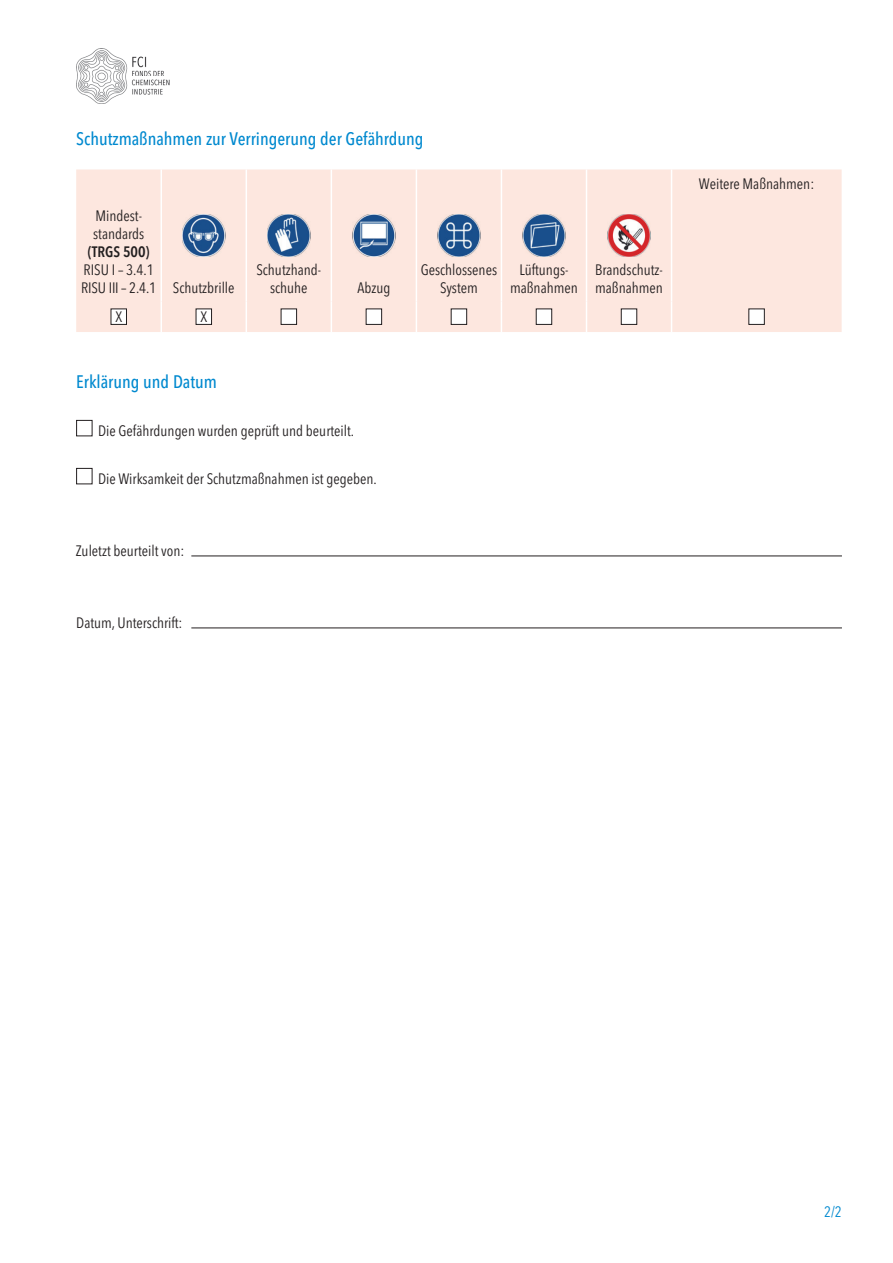
<style>
.page{position:relative;width:893px;height:1263px;background:#fff}
.page>*{position:absolute;margin:0;border:0;box-sizing:border-box;transform-origin:0 0}
.t1{font:500 condensed 18px "Avenir Next LT Pro";color:#0089cf}
.t2{font:condensed 15px/18px "Avenir Next LT Pro";color:#231f20}
.t3{font:600 condensed 15px "Avenir Next LT Pro";color:#231f20}
.t4{font:condensed 15px "Avenir Next LT Pro";color:#0089cf}
</style>
<div class="page">
<svg style="left:76px;top:48px;width:94px;height:41px"></svg>
<img style="left:77px;top:49px;width:92px;height:55px">
<div style="left:76px;top:169px;width:766px;height:163px;background:#fde7df"></div>
<hr style="left:161px;top:169px;width:1px;height:132px;background:#fff">
<hr style="left:246px;top:169px;width:1px;height:132px;background:#fff">
<hr style="left:331px;top:169px;width:1px;height:132px;background:#fff">
<hr style="left:416px;top:169px;width:1px;height:132px;background:#fff">
<hr style="left:501px;top:169px;width:1px;height:132px;background:#fff">
<hr style="left:586px;top:169px;width:1px;height:132px;background:#fff">
<hr style="left:671px;top:169px;width:1px;height:132px;background:#fff">
<hr style="left:161px;top:301px;width:1px;height:31px;background:#fff">
<hr style="left:246px;top:301px;width:1px;height:31px;background:#fff">
<hr style="left:331px;top:301px;width:1px;height:31px;background:#fff">
<hr style="left:416px;top:301px;width:1px;height:31px;background:#fff">
<hr style="left:501px;top:301px;width:1px;height:31px;background:#fff">
<hr style="left:586px;top:301px;width:1px;height:31px;background:#fff">
<hr style="left:671px;top:301px;width:1px;height:31px;background:#fff">
<img style="left:182px;top:214px;width:43px;height:43px">
<img style="left:267px;top:214px;width:43px;height:43px">
<img style="left:352px;top:214px;width:43px;height:43px">
<img style="left:438px;top:214px;width:42px;height:43px">
<img style="left:523px;top:214px;width:42px;height:43px">
<img style="left:608px;top:214px;width:42px;height:43px">
<div style="left:111px;top:309px;width:15px;height:15px;background:#fff"></div>
<div style="left:111px;top:308px;width:16px;height:17px;border:1px solid #231f20"></div>
<div style="left:196px;top:309px;width:16px;height:15px;background:#fff"></div>
<div style="left:196px;top:308px;width:16px;height:17px;border:1px solid #231f20"></div>
<div style="left:281px;top:309px;width:16px;height:15px;background:#fff"></div>
<div style="left:281px;top:308px;width:16px;height:17px;border:1px solid #231f20"></div>
<div style="left:366px;top:309px;width:16px;height:15px;background:#fff"></div>
<div style="left:366px;top:308px;width:16px;height:17px;border:1px solid #231f20"></div>
<div style="left:451px;top:309px;width:16px;height:15px;background:#fff"></div>
<div style="left:451px;top:308px;width:16px;height:17px;border:1px solid #231f20"></div>
<div style="left:536px;top:309px;width:16px;height:15px;background:#fff"></div>
<div style="left:536px;top:308px;width:16px;height:17px;border:1px solid #231f20"></div>
<div style="left:621px;top:309px;width:16px;height:15px;background:#fff"></div>
<div style="left:621px;top:308px;width:16px;height:17px;border:1px solid #231f20"></div>
<div style="left:749px;top:309px;width:15px;height:15px;background:#fff"></div>
<div style="left:748px;top:308px;width:17px;height:17px;border:1px solid #231f20"></div>
<div style="left:76px;top:420px;width:16px;height:16px;border:1px solid #231f20"></div>
<div style="left:76px;top:468px;width:16px;height:16px;border:1px solid #231f20"></div>
<hr style="left:191px;top:555px;width:651px;height:1px;background:#231f20">
<hr style="left:191px;top:627px;width:651px;height:1px;background:#231f20">
<p class="t1" style="left:76px;top:128px;width:349px">Schutzmaßnahmen zur Verringerung der Gefährdung</p>
<p class="t2" style="left:93px;top:206px;width:53px">Mindest&shy;standards</p>
<p class="t3" style="left:88px;top:242px;width:63px">(TRGS 500)</p>
<p class="t2" style="left:81px;top:260px;width:155px">RISU I – 3.4.1<br>RISU III – 2.4.1 Schutzbrille</p>
<p class="t2" style="left:256px;top:260px;width:66px;text-align:center">Schutzhand&shy;schuhe</p>
<p class="t2" style="left:115px;top:308px;width:8px">X</p>
<p class="t2" style="left:200px;top:308px;width:8px">X</p>
<p class="t2" style="left:357px;top:278px;width:34px">Abzug</p>
<p class="t1" style="left:76px;top:371px;width:142px">Erklärung und Datum</p>
<p class="t2" style="left:98px;top:422px;width:258px">Die Gefährdungen wurden geprüft und beurteilt.</p>
<p class="t2" style="left:98px;top:470px;width:280px">Die Wirksamkeit der Schutzmaßnahmen ist gegeben.</p>
<p class="t2" style="left:76px;top:542px;width:110px">Zuletzt beurteilt von:</p>
<p class="t2" style="left:76px;top:614px;width:108px">Datum, Unterschrift:</p>
<p class="t2" style="left:421px;top:260px;width:78px;text-align:center">Geschlossenes<br>System</p>
<p class="t2" style="left:510px;top:260px;width:69px;text-align:center">Lüftungs&shy;maßnahmen</p>
<p class="t2" style="left:595px;top:260px;width:69px">Brandschutz&shy;maßnahmen</p>
<p class="t2" style="left:699px;top:175px;width:117px">Weitere Maßnahmen:</p>
<p class="t4" style="left:824px;top:1203px;width:19px">2/2</p>
</div>
